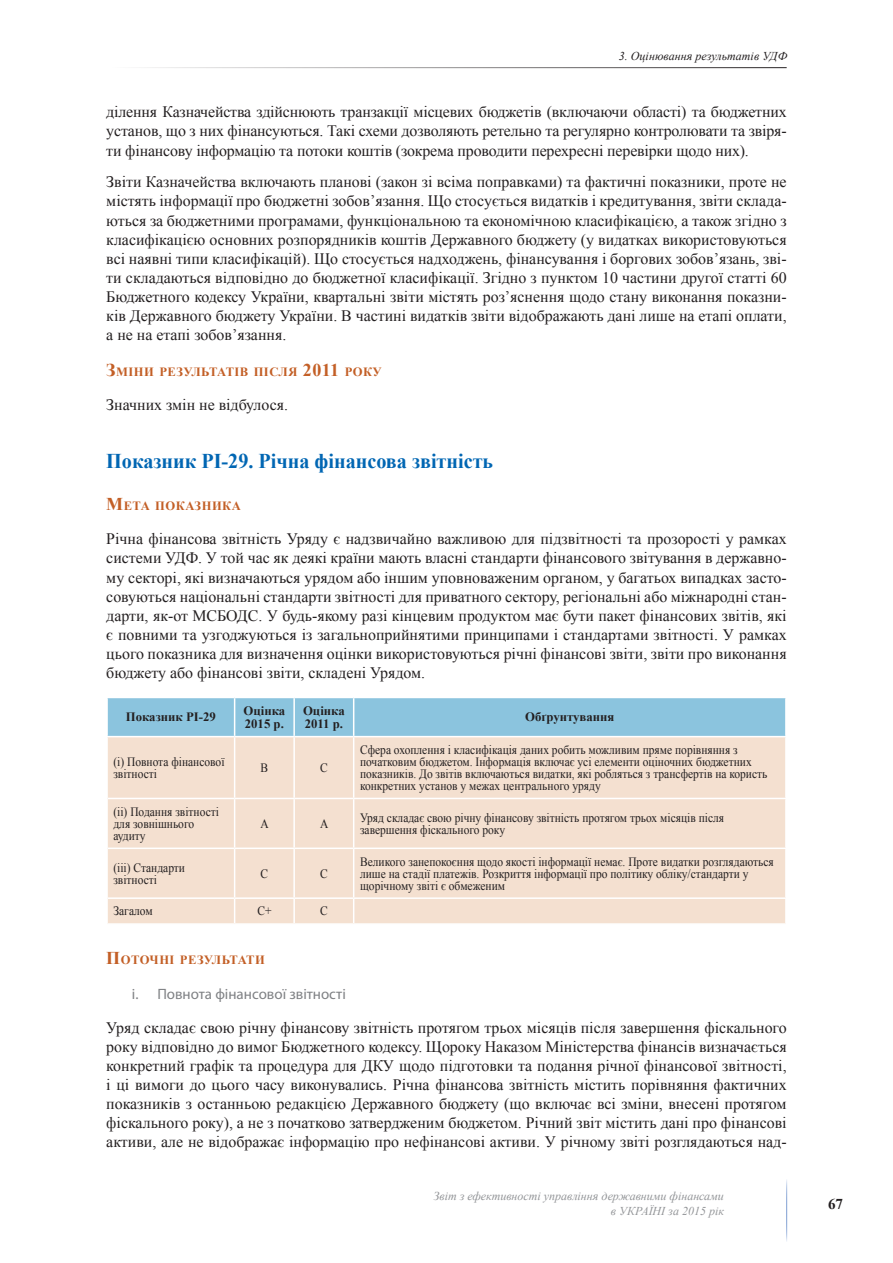
<style>
.page{position:relative;width:893px;height:1263px;background:#fff}
.page>*{position:absolute;margin:0;border:0;box-sizing:border-box;transform-origin:0 0}
.t1{font:700 21px "Times New Roman";color:#0166b3;scale:.96 1}
.t2{font:15.9px/19px "Times New Roman";color:#231f20;text-align:justify}
.t3{font:15px "Myriad Pro";color:#808285}
.t4{font:700 15px "Times New Roman";color:#231f20}
.t5{font:12.75px/12px "Times New Roman";color:#231f20;scale:.9 1}
.t6{font:700 12.75px/13.5px "Times New Roman";color:#231f20}
.t7{font:700 12.6px "Times New Roman";letter-spacing:.035em;color:#c35f26}
.t8{font:italic 12px/14.4px "Times New Roman";color:#939598;text-align:right}
.t9{font:italic 12px "Times New Roman";letter-spacing:.005em;color:#231f20}
.s1{font-size:18px}
</style>
<div class="page">
<hr style="left:106px;top:67px;width:681px;height:1px;background:#231f20">
<hr style="left:786px;top:1178px;width:1px;height:64px;background:#7e9ed2">
<div style="left:108px;top:698px;width:677px;height:38px;background:#8bc4de"></div>
<div style="left:108px;top:737px;width:677px;height:186px;background:#f4e0d0"></div>
<hr style="left:234px;top:698px;width:1px;height:38px;background:#fff">
<hr style="left:293px;top:698px;width:2px;height:38px;background:#fff">
<hr style="left:353px;top:698px;width:1px;height:38px;background:#fff">
<hr style="left:234px;top:737px;width:1px;height:61px;background:#fff">
<hr style="left:293px;top:737px;width:2px;height:61px;background:#fff">
<hr style="left:353px;top:737px;width:1px;height:61px;background:#fff">
<hr style="left:108px;top:798px;width:127px;height:1px;background:#fff">
<hr style="left:235px;top:798px;width:59px;height:1px;background:#fff">
<hr style="left:234px;top:799px;width:1px;height:48px;background:#fff">
<hr style="left:294px;top:798px;width:60px;height:1px;background:#fff">
<hr style="left:293px;top:799px;width:2px;height:48px;background:#fff">
<hr style="left:354px;top:798px;width:433px;height:1px;background:#fff">
<hr style="left:353px;top:799px;width:1px;height:48px;background:#fff">
<hr style="left:108px;top:847px;width:127px;height:2px;background:#fff">
<hr style="left:235px;top:847px;width:59px;height:2px;background:#fff">
<hr style="left:234px;top:849px;width:1px;height:48px;background:#fff">
<hr style="left:294px;top:847px;width:60px;height:2px;background:#fff">
<hr style="left:293px;top:849px;width:2px;height:48px;background:#fff">
<hr style="left:354px;top:847px;width:433px;height:2px;background:#fff">
<hr style="left:353px;top:849px;width:1px;height:48px;background:#fff">
<hr style="left:108px;top:897px;width:127px;height:2px;background:#fff">
<hr style="left:235px;top:897px;width:59px;height:2px;background:#fff">
<svg style="left:234px;top:899px;width:1px;height:24px"></svg>
<hr style="left:294px;top:897px;width:60px;height:2px;background:#fff">
<hr style="left:293px;top:899px;width:2px;height:24px;background:#fff">
<hr style="left:354px;top:897px;width:433px;height:2px;background:#fff">
<svg style="left:353px;top:899px;width:1px;height:24px"></svg>
<p class="t9" style="left:619px;top:47px;width:170px">3. Оцінювання результатів УДФ</p>
<p class="t2" style="left:106px;top:102px;width:682px">ділення Казначейства здійснюють транзакції місцевих бюджетів (включаючи області) та бюджетних установ, що з них фінансуються. Такі схеми дозволяють ретельно та регулярно контролювати та звіря&shy;ти фінансову інформацію та потоки коштів (зокрема проводити перехресні перевірки щодо них).</p>
<p class="t2" style="left:106px;top:172px;width:682px">Звіти Казначейства включають планові (закон зі всіма поправками) та фактичні показники, проте не містять інформації про бюджетні зобов’язання. Що стосується видатків і кредитування, звіти склада&shy;ються за бюджетними програмами, функціональною та економічною класифікацією, а також згідно з класифікацією основних розпорядників коштів Державного бюджету (у видатках використовуються всі наявні типи класифікацій). Що стосується надходжень, фінансування і боргових зобов’язань, зві&shy;ти складаються відповідно до бюджетної класифікації. Згідно з пунктом 10 частини другої статті 60<br>Бюджетного кодексу України, квартальні звіти містять роз’яснення щодо стану виконання показни&shy;ків Державного бюджету України. В частині видатків звіти відображають дані лише на етапі оплати, а не на етапі зобов’язання.</p>
<p class="t7" style="left:106px;top:364px;width:277px"><span class="s1">З</span>міни результатів після <span class="s1">2011</span> року</p>
<p class="t2" style="left:106px;top:395px;width:183px">Значних змін не відбулося.</p>
<h1 class="t1" style="left:106px;top:446px;width:405px">Показник PI-29. Річна фінансова звітність</h1>
<p class="t7" style="left:106px;top:497px;width:136px"><span class="s1">М</span>ета показника</p>
<p class="t2" style="left:106px;top:529px;width:682px">Річна фінансова звітність Уряду є надзвичайно важливою для підзвітності та прозорості у рамках системи УДФ. У той час як деякі країни мають власні стандарти фінансового звітування в державно&shy;му секторі, які визначаються урядом або іншим уповноваженим органом, у багатьох випадках засто&shy;совуються національні стандарти звітності для приватного сектору, регіональні або міжнародні стан&shy;дарти, як-от МСБОДС. У будь-якому разі кінцевим продуктом має бути пакет фінансових звітів, які є повними та узгоджуються із загальноприйнятими принципами і стандартами звітності. У рамках цього показника для визначення оцінки використовуються річні фінансові звіти, звіти про виконання бюджету або фінансові звіти, складені Урядом.</p>
<p class="t6" style="left:126px;top:710px;width:91px">Показник PI-29</p>
<p class="t6" style="left:244px;top:703px;width:43px">Оцінка<br>2015 р.</p>
<p class="t6" style="left:303px;top:703px;width:43px">Оцінка<br>2011 р.</p>
<p class="t6" style="left:525px;top:710px;width:91px">Обґрунтування</p>
<p class="t5" style="left:113px;top:755px;width:125px">(i) Повнота фінансової звітності</p>
<p class="t5" style="left:261px;top:761px;width:10px">B</p>
<p class="t5" style="left:320px;top:761px;width:10px">C</p>
<p class="t5" style="left:360px;top:743px;width:454px">Сфера охоплення і класифікація даних робить можливим пряме порівняння з початковим бюджетом. Інформація включає усі елементи оціночних бюджетних показників. До звітів включаються видатки, які робляться з трансфертів на користь конкретних установ у межах центрального уряду</p>
<p class="t5" style="left:113px;top:805px;width:119px">(ii) Подання звітності для зовнішнього аудиту</p>
<p class="t5" style="left:261px;top:817px;width:11px">A</p>
<p class="t5" style="left:320px;top:817px;width:11px">A</p>
<p class="t5" style="left:360px;top:811px;width:406px">Уряд складає свою річну фінансову звітність протягом трьох місяців після завершення фіскального року</p>
<p class="t5" style="left:113px;top:861px;width:81px">(iii) Стандарти звітності</p>
<p class="t5" style="left:261px;top:867px;width:10px">C</p>
<p class="t5" style="left:320px;top:867px;width:10px">C</p>
<p class="t5" style="left:360px;top:855px;width:461px">Великого занепокоєння щодо якості інформації немає. Проте видатки розглядаються лише на стадії платежів. Розкриття інформації про політику обліку/стандарти у щорічному звіті є обмеженим</p>
<p class="t5" style="left:113px;top:905px;width:45px">Загалом</p>
<p class="t5" style="left:257px;top:905px;width:17px">C+</p>
<p class="t5" style="left:320px;top:905px;width:10px">C</p>
<p class="t7" style="left:106px;top:951px;width:160px"><span class="s1">П</span>оточні результати</p>
<p class="t3" style="left:132px;top:985px;width:216px">i. Повнота фінансової звітності</p>
<p class="t2" style="left:106px;top:1018px;width:682px">Уряд складає свою річну фінансову звітність протягом трьох місяців після завершення фіскального року відповідно до вимог Бюджетного кодексу. Щороку Наказом Міністерства фінансів визначається конкретний графік та процедура для ДКУ щодо підготовки та подання річної фінансової звітності, і ці вимоги до цього часу виконувались. Річна фінансова звітність містить порівняння фактичних показників з останньою редакцією Державного бюджету (що включає всі зміни, внесені протягом фіскального року), а не з початково затвердженим бюджетом. Річний звіт містить дані про фінансові активи, але не відображає інформацію про нефінансові активи. У річному звіті розглядаються над-</p>
<p class="t8" style="left:433px;top:1189px;width:292px">Звіт з ефективності управління державними фінансами в УКРАЇНІ за 2015 рік</p>
<p class="t4" style="left:828px;top:1193px;width:16px">67</p>
</div>
